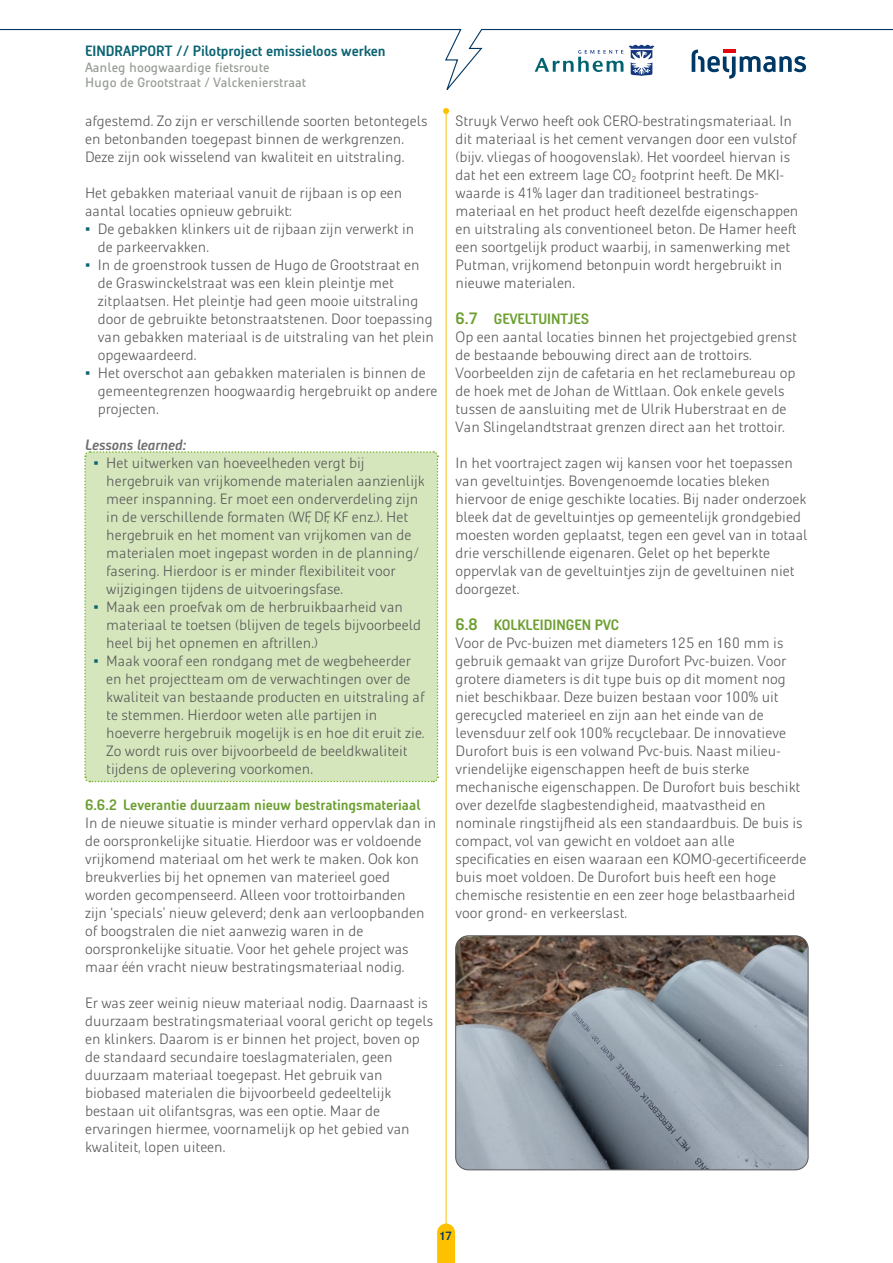
<style>
.page{position:relative;width:893px;height:1263px;background:#fff}
.page>*{position:absolute;margin:0;border:0;box-sizing:border-box;transform-origin:0 0}
.t1{font:300 15px/18px "Heijmans";color:#575756}
.t2{font:700 15px "Heijmans Con";color:#6c9f30}
.t3{font:700 15px "Heijmans Con";color:#0a6371}
.t4{font:italic 700 15px "Heijmans Con";color:#706f6f}
.t5{font:13.5px/15px "Heijmans";color:#989d96}
.t6{font:700 12px "Heijmans Con";color:#003865}
.s1{font-family:"Arial";font-weight:400;color:#0a6371}
.s2{font-size:16.5px}
</style>
<div class="page">
<svg style="left:0;top:29px;width:893px;height:61px"></svg>
<svg style="left:692px;top:50px;width:114px;height:29px"></svg>
<svg style="left:629px;top:45px;width:25px;height:31px"></svg>
<svg style="left:535px;top:50px;width:88px;height:22px"></svg>
<svg style="left:437px;top:1223px;width:18px;height:40px"></svg>
<hr style="left:446px;top:111px;width:1px;height:1113px;background:#fdc100">
<svg style="left:443px;top:108px;width:6px;height:6px"></svg>
<div style="left:84px;top:451px;width:355px;height:332px;background:#d5e6bd"></div>
<img style="left:456px;top:936px;width:352px;height:234px">
<div style="left:455px;top:936px;width:353px;height:234px;border:1px solid #575756;border-radius:13px"></div>
<p class="t3" style="left:85px;top:42px;width:302px">EINDRAPPORT // Pilotproject emissieloos werken</p>
<p class="t5" style="left:85px;top:60px;width:223px">Aanleg hoogwaardige fietsroute<br>Hugo de Grootstraat / Valckenierstraat</p>
<p class="t1" style="left:85px;top:112px;width:344px">afgestemd. Zo zijn er verschillende soorten betontegels en betonbanden toegepast binnen de werkgrenzen.<br>Deze zijn ook wisselend van kwaliteit en uitstraling.</p>
<p class="t1" style="left:85px;top:184px;width:319px">Het gebakken materiaal vanuit de rijbaan is op een aantal locaties opnieuw gebruikt:</p>
<p class="t1" style="left:98px;top:220px;width:318px;text-indent:-13px"><span class="s1">▪</span> De gebakken klinkers uit de rijbaan zijn verwerkt in de parkeervakken.</p>
<p class="t1" style="left:98px;top:256px;width:338px;text-indent:-13px"><span class="s1">▪</span> In de groenstrook tussen de Hugo de Grootstraat en de Graswinckelstraat was een klein pleintje met zitplaatsen. Het pleintje had geen mooie uitstraling door de gebruikte betonstraatstenen. Door toepassing van gebakken materiaal is de uitstraling van het plein opgewaardeerd.</p>
<p class="t1" style="left:98px;top:364px;width:341px;text-indent:-13px"><span class="s1">▪</span> Het overschot aan gebakken materialen is binnen de gemeentegrenzen hoogwaardig hergebruikt op andere projecten.</p>
<p class="t4" style="left:85px;top:436px;width:103px">Lessons learned:</p>
<p class="t1" style="left:106px;top:454px;width:320px;text-indent:-13px"><span class="s1">▪</span> Het uitwerken van hoeveelheden vergt bij hergebruik van vrijkomende materialen aanzienlijk meer inspanning. Er moet een onderverdeling zijn in de verschillende formaten (WF, DF, KF enz.). Het hergebruik en het moment van vrijkomen van de materialen moet ingepast worden in de planning/ fasering. Hierdoor is er minder flexibiliteit voor wijzigingen tijdens de uitvoeringsfase.</p>
<p class="t1" style="left:106px;top:598px;width:316px;text-indent:-13px"><span class="s1">▪</span> Maak een proefvak om de herbruikbaarheid van materiaal te toetsen (blijven de tegels bijvoorbeeld heel bij het opnemen en aftrillen.)</p>
<p class="t1" style="left:106px;top:652px;width:320px;text-indent:-13px"><span class="s1">▪</span> Maak vooraf een rondgang met de wegbeheerder en het projectteam om de verwachtingen over de kwaliteit van bestaande producten en uitstraling af te stemmen. Hierdoor weten alle partijen in hoeverre hergebruik mogelijk is en hoe dit eruit zie.<br>Zo wordt ruis over bijvoorbeeld de beeldkwaliteit tijdens de oplevering voorkomen.</p>
<p class="t2" style="left:85px;top:796px;width:337px">6.6.2 Leverantie duurzaam nieuw bestratingsmateriaal</p>
<p class="t1" style="left:85px;top:814px;width:353px">In de nieuwe situatie is minder verhard oppervlak dan in de oorspronkelijke situatie. Hierdoor was er voldoende vrijkomend materiaal om het werk te maken. Ook kon breukverlies bij het opnemen van materieel goed worden gecompenseerd. Alleen voor trottoirbanden<br>zijn ‘specials’ nieuw geleverd; denk aan verloopbanden of boogstralen die niet aanwezig waren in de oorspronkelijke situatie. Voor het gehele project was maar één vracht nieuw bestratingsmateriaal nodig.</p>
<p class="t1" style="left:85px;top:994px;width:350px">Er was zeer weinig nieuw materiaal nodig. Daarnaast is duurzaam bestratingsmateriaal vooral gericht op tegels en klinkers. Daarom is er binnen het project, boven op de standaard secundaire toeslagmaterialen, geen duurzaam materiaal toegepast. Het gebruik van biobased materialen die bijvoorbeeld gedeeltelijk bestaan uit olifantsgras, was een optie. Maar de ervaringen hiermee, voornamelijk op het gebied van kwaliteit, lopen uiteen.</p>
<p class="t1" style="left:455px;top:112px;width:345px">Struyk Verwo heeft ook CERO-bestratingsmateriaal. In dit materiaal is het cement vervangen door een vulstof (bijv. vliegas of hoogovenslak). Het voordeel hiervan is dat het een extreem lage CO<sub>2</sub> footprint heeft. De MKI&shy;waarde is 41% lager dan traditioneel bestratings&shy;materiaal en het product heeft dezelfde eigenschappen en uitstraling als conventioneel beton. De Hamer heeft een soortgelijk product waarbij, in samenwerking met Putman, vrijkomend betonpuin wordt hergebruikt in nieuwe materialen.</p>
<p class="t2" style="left:455px;top:310px;width:135px"><span class="s2">6.7</span> GEVELTUINTJES</p>
<p class="t1" style="left:455px;top:328px;width:343px">Op een aantal locaties binnen het projectgebied grenst de bestaande bebouwing direct aan de trottoirs.<br>Voorbeelden zijn de cafetaria en het reclamebureau op de hoek met de Johan de Wittlaan. Ook enkele gevels tussen de aansluiting met de Ulrik Huberstraat en de Van Slingelandtstraat grenzen direct aan het trottoir.</p>
<p class="t1" style="left:455px;top:454px;width:354px">In het voortraject zagen wij kansen voor het toepassen van geveltuintjes. Bovengenoemde locaties bleken hiervoor de enige geschikte locaties. Bij nader onderzoek bleek dat de geveltuintjes op gemeentelijk grondgebied moesten worden geplaatst, tegen een gevel van in totaal drie verschillende eigenaren. Gelet op het beperkte oppervlak van de geveltuintjes zijn de geveltuinen niet doorgezet.</p>
<p class="t2" style="left:455px;top:616px;width:165px"><span class="s2">6.8</span> KOLKLEIDINGEN PVC</p>
<p class="t1" style="left:455px;top:634px;width:352px">Voor de Pvc-buizen met diameters 125 en 160 mm is gebruik gemaakt van grijze Durofort Pvc-buizen. Voor grotere diameters is dit type buis op dit moment nog niet beschikbaar. Deze buizen bestaan voor 100% uit gerecycled materieel en zijn aan het einde van de levensduur zelf ook 100% recyclebaar. De innovatieve Durofort buis is een volwand Pvc-buis. Naast milieu&shy;vriendelijke eigenschappen heeft de buis sterke mechanische eigenschappen. De Durofort buis beschikt over dezelfde slagbestendigheid, maatvastheid en nominale ringstijfheid als een standaardbuis. De buis is compact, vol van gewicht en voldoet aan alle specificaties en eisen waaraan een KOMO-gecertificeerde buis moet voldoen. De Durofort buis heeft een hoge chemische resistentie en een zeer hoge belastbaarheid voor grond- en verkeerslast.</p>
<p class="t6" style="left:440px;top:1228px;width:13px">17</p>
</div>
